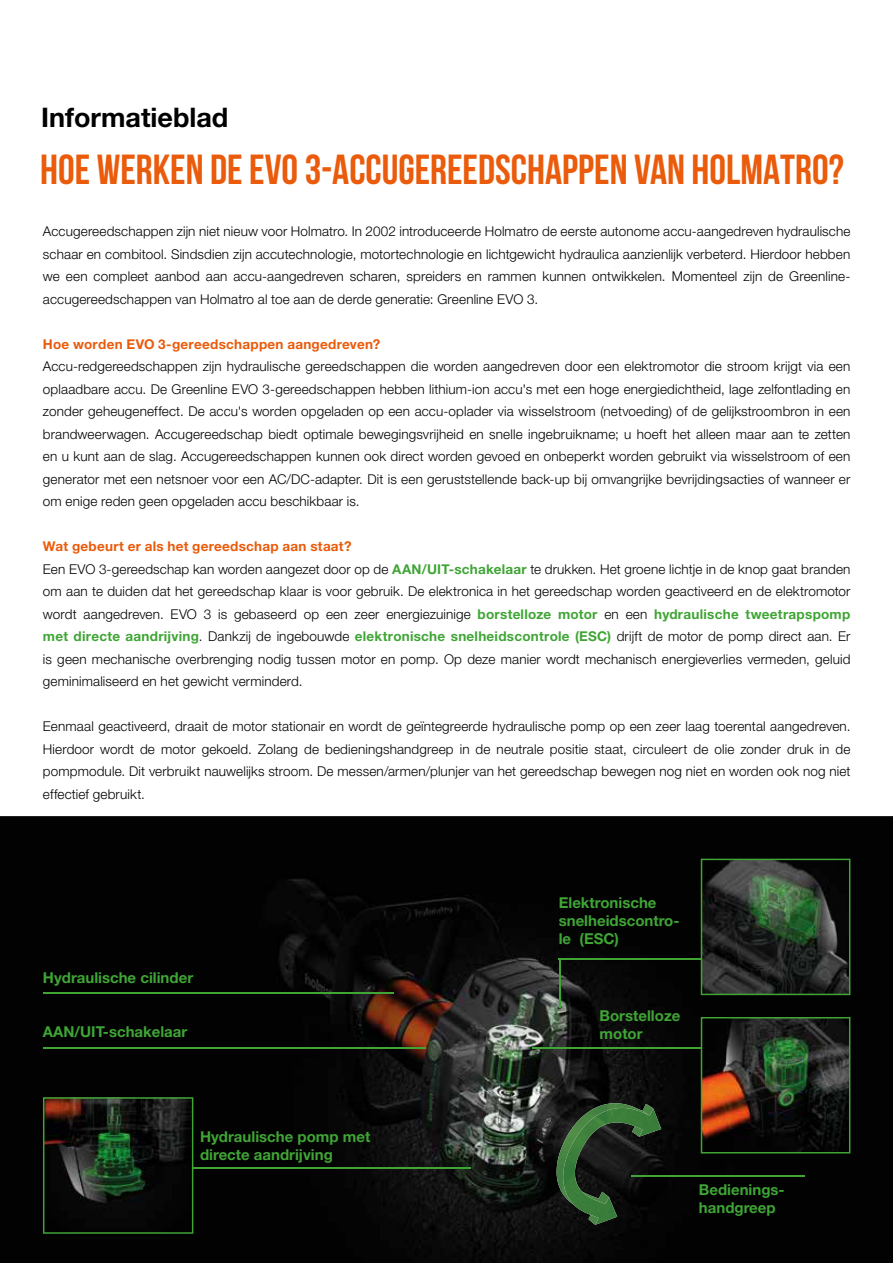
<style>
.page{position:relative;width:893px;height:1263px;background:#fff}
.page>*{position:absolute;margin:0;border:0;box-sizing:border-box;transform-origin:0 0}
.t1{font:700 42px "Bebas Neue";color:#ea5b0b}
.t2{font:700 27px "Helvetica Neue LT Std";color:#000}
.t3{font:700 15px/18px "Helvetica Neue LT Std";color:#3fa535}
.t4{font:300 13.5px/22.5px "Helvetica Neue LT Std";letter-spacing:.01em;color:#000;text-align:justify}
.t5{font:700 13.5px "Helvetica Neue LT Std";letter-spacing:.02em;color:#ea5b0b}
.s1{font-weight:700;color:#ea5b0b}
.s2{font-weight:700;color:#3fa535}
</style>
<div class="page">
<img style="left:0;top:816px;width:893px;height:447px">
<svg style="left:701px;top:859px;width:149px;height:136px;background:#2a362a"></svg>
<img style="left:701px;top:1017px;width:149px;height:136px">
<svg style="left:43px;top:1097px;width:150px;height:137px;background:#182216"></svg>
<hr style="left:43px;top:1047px;width:382px;height:1px;background:#3fa535">
<hr style="left:43px;top:992px;width:350px;height:2px;background:#3fa535">
<hr style="left:193px;top:1167px;width:278px;height:2px;background:#3fa535">
<hr style="left:559px;top:958px;width:142px;height:1px;background:#3fa535">
<hr style="left:559px;top:958px;width:1px;height:49px;background:#3fa535">
<hr style="left:532px;top:1047px;width:169px;height:1px;background:#3fa535">
<svg style="left:650px;top:1104px;width:3px;height:4px"></svg>
<img style="left:557px;top:1103px;width:93px;height:104px">
<img style="left:563px;top:1108px;width:98px;height:117px">
<hr style="left:631px;top:1175px;width:173px;height:2px;background:#3fa535">
<h2 class="t2" style="left:41px;top:100px;width:189px">Informatieblad</h2>
<h1 class="t1" style="left:40px;top:146px;width:805px">HOE WERKEN DE EVO 3-ACCUGEREEDSCHAPPEN VAN HOLMATRO?</h1>
<p class="t4" style="left:43px;top:220px;width:809px">Accugereedschappen zijn niet nieuw voor Holmatro. In 2002 introduceerde Holmatro de eerste autonome accu-aangedreven hydraulische schaar en combitool. Sindsdien zijn accutechnologie, motortechnologie en lichtgewicht hydraulica aanzienlijk verbeterd. Hierdoor hebben we een compleet aanbod aan accu-aangedreven scharen, spreiders en rammen kunnen ontwikkelen. Momenteel zijn de Greenline&shy;accugereedschappen van Holmatro al toe aan de derde generatie: Greenline EVO 3.</p>
<p class="t5" style="left:43px;top:335px;width:339px">Hoe worden EVO 3-gereedschappen aangedreven?</p>
<p class="t4" style="left:43px;top:355px;width:809px">Accu-redgereedschappen zijn hydraulische gereedschappen die worden aangedreven door een elektromotor die stroom krijgt via een oplaadbare accu. De Greenline EVO 3-gereedschappen hebben lithium-ion accu's met een hoge energiedichtheid, lage zelfontlading en zonder geheugeneffect. De accu's worden opgeladen op een accu-oplader via wisselstroom (netvoeding) of de gelijkstroombron in een brandweerwagen. Accugereedschap biedt optimale bewegingsvrijheid en snelle ingebruikname; u hoeft het alleen maar aan te zetten en u kunt aan de slag. Accugereedschappen kunnen ook direct worden gevoed en onbeperkt worden gebruikt via wisselstroom of een generator met een netsnoer voor een AC/DC-adapter. Dit is een geruststellende back-up bij omvangrijke bevrijdingsacties of wanneer er om enige reden geen opgeladen accu beschikbaar is.</p>
<p class="t4" style="left:43px;top:535px;width:809px;text-align:left"><span class="s1">Wat gebeurt er als het gereedschap aan staat?<br></span>Een EVO 3-gereedschap kan worden aangezet door op de <span class="s2">AAN/UIT-schakelaar</span> te drukken. Het groene lichtje in de knop gaat branden om aan te duiden dat het gereedschap klaar is voor gebruik. De elektronica in het gereedschap worden geactiveerd en de elektromotor wordt aangedreven. EVO 3 is gebaseerd op een zeer energiezuinige <span class="s2">borstelloze motor</span> en een <span class="s2">hydraulische tweetrapspomp met directe aandrijving</span>. Dankzij de ingebouwde <span class="s2">elektronische snelheidscontrole (ESC)</span> drijft de motor de pomp direct aan. Er is geen mechanische overbrenging nodig tussen motor en pomp. Op deze manier wordt mechanisch energieverlies vermeden, geluid geminimaliseerd en het gewicht verminderd.</p>
<p class="t4" style="left:43px;top:715px;width:809px">Eenmaal geactiveerd, draait de motor stationair en wordt de geïntegreerde hydraulische pomp op een zeer laag toerental aangedreven.<br>Hierdoor wordt de motor gekoeld. Zolang de bedieningshandgreep in de neutrale positie staat, circuleert de olie zonder druk in de pompmodule. Dit verbruikt nauwelijks stroom. De messen/armen/plunjer van het gereedschap bewegen nog niet en worden ook nog niet effectief gebruikt.</p>
<p class="t3" style="left:43px;top:968px;width:152px">Hydraulische cilinder</p>
<p class="t3" style="left:43px;top:1022px;width:146px">AAN/UIT-schakelaar</p>
<p class="t3" style="left:200px;top:1127px;width:172px">Hydraulische pomp met directe aandrijving</p>
<p class="t3" style="left:559px;top:893px;width:122px">Elektronische snelheidscontro&shy;le (ESC)</p>
<p class="t3" style="left:600px;top:1006px;width:82px">Borstelloze motor</p>
<p class="t3" style="left:699px;top:1180px;width:87px">Bedienings&shy;handgreep</p>
</div>
